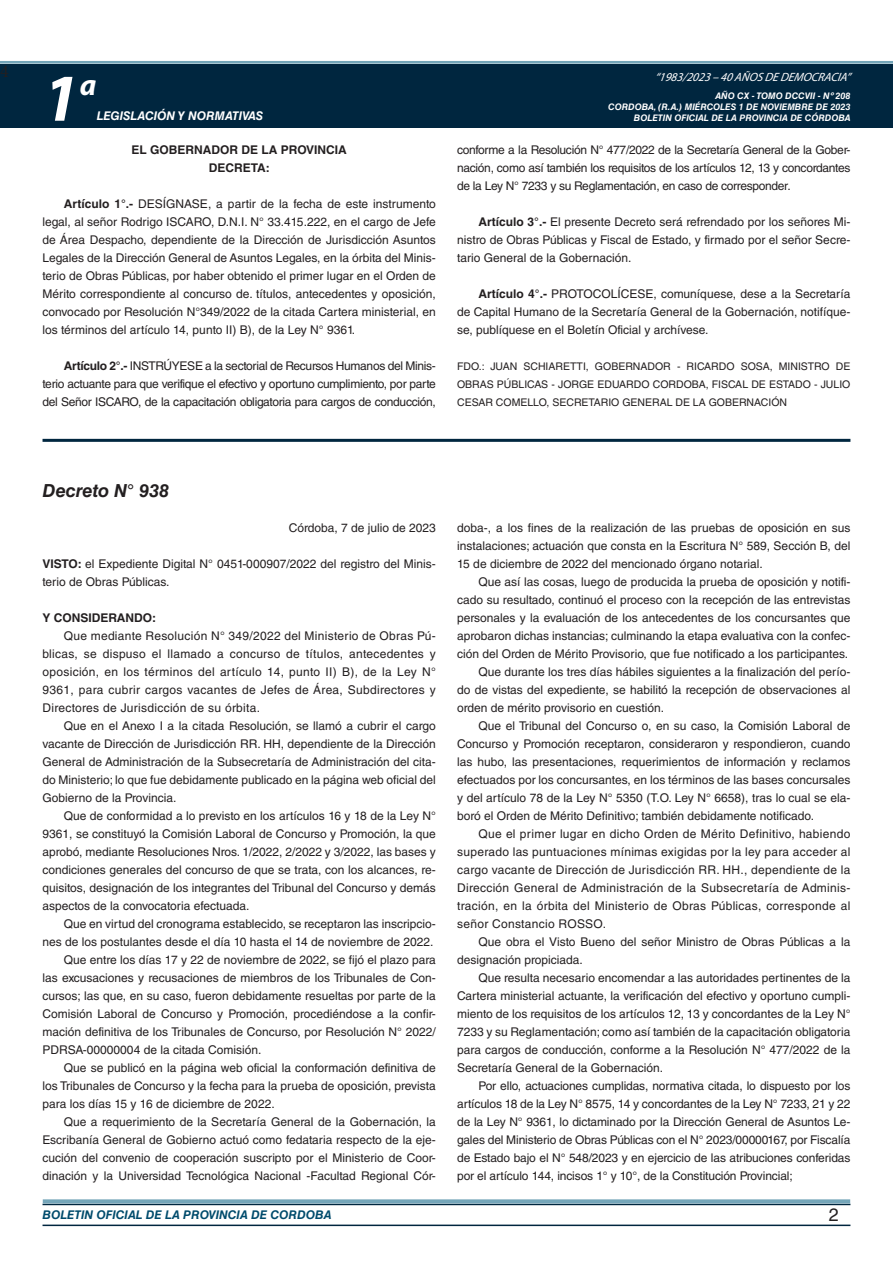
<style>
.page{position:relative;width:893px;height:1263px;background:#fff}
.page>*{position:absolute;margin:0;border:0;box-sizing:border-box;transform-origin:0 0}
.t1{font:italic 700 67.5px "Myriad Pro";color:#fff}
.t2{font:italic 700 30px "Myriad Pro";color:#fff}
.NOMBRE_DE_MINISTERIO{font:italic 700 18px "Helvetica LT Std";color:#231f20}
.t3{font:18px "Minion Pro";color:#231f20}
.t4{font:18px "Helvetica LT Std";color:#231f20}
.TEXTO_BASE{font:12px/18px "Helvetica LT Std";color:#231f20;text-align:justify}
.t5{font:italic 700 12px "Helvetica LT Std";color:#004b6c}
.RESUELVE{font:700 12px "Helvetica LT Std";color:#231f20}
.t6{font:italic 12px "Myriad Pro";color:#fff}
.t7{font:italic 700 12px "Helvetica LT Std";color:#fff}
.FECHA{font:12px "Helvetica LT Std";color:#231f20}
.TEXTO_BASE-2{font:700 12px "Helvetica LT Std";color:#231f20}
.FIRMA{font:10.5px/18px "Helvetica LT Std";color:#231f20;text-align:justify}
.t8{font:italic 700 9px/10.8px "Helvetica LT Std";color:#fff;text-align:right}
.s1{font-weight:700}
</style>
<div class="page">
<div style="left:0;top:61px;width:893px;height:6px;background:#fff;opacity:.75"></div>
<div style="left:0;top:64px;width:893px;height:64px;background:#00263f"></div>
<hr style="left:43px;top:1224px;width:807px;height:2px;background:#00263f">
<div style="left:42px;top:1198px;width:809px;height:8px;background:#fff;opacity:.75"></div>
<hr style="left:43px;top:439px;width:807px;height:3px;background:#00263f">
<h3 class="t3" style="left:0;top:59px;width:10px">4</h3>
<h1 class="t1" style="left:43px;top:54px;width:38px">1</h1>
<h2 class="t2" style="left:80px;top:66px;width:18px">a</h2>
<p class="t7" style="left:97px;top:109px;width:168px">LEGISLACIÓN Y NORMATIVAS</p>
<p class="RESUELVE" style="left:132px;top:142px;width:217px">EL GOBERNADOR DE LA PROVINCIA</p>
<p class="RESUELVE" style="left:209px;top:160px;width:62px">DECRETA:</p>
<p class="TEXTO_BASE" style="left:43px;top:195px;width:395px;text-indent:21px"><span class="s1">Artículo 1°.-</span> DESÍGNASE, a partir de la fecha de este instrumento legal, al señor Rodrigo ISCARO, D.N.I. N° 33.415.222, en el cargo de Jefe de Área Despacho, dependiente de la Dirección de Jurisdicción Asuntos Legales de la Dirección General de Asuntos Legales, en la órbita del Minis&shy;terio de Obras Públicas, por haber obtenido el primer lugar en el Orden de Mérito correspondiente al concurso de. títulos, antecedentes y oposición, convocado por Resolución N°349/2022 de la citada Cartera ministerial, en los términos del artículo 14, punto II) B), de la Ley N° 9361.</p>
<p class="TEXTO_BASE" style="left:43px;top:357px;width:395px;text-indent:21px"><span class="s1">Artículo 2°.-</span> INSTRÚYESE a la sectorial de Recursos Humanos del Minis&shy;terio actuante para que verifique el efectivo y oportuno cumplimiento, por parte del Señor ISCARO, de la capacitación obligatoria para cargos de conducción,</p>
<p class="t6" style="left:655px;top:70px;width:197px">“ 1983/2023 – 40 AÑOS DE DEMOCRACIA”</p>
<p class="t8" style="left:608px;top:91px;width:244px">AÑO CX - TOMO DCCVII - Nº 208<br>CORDOBA, (R.A.) MIÉRCOLES 1 DE NOVIEMBRE DE 2023<br>BOLETIN OFICIAL DE LA PROVINCIA DE CÓRDOBA</p>
<p class="TEXTO_BASE" style="left:457px;top:141px;width:395px">conforme a la Resolución N° 477/2022 de la Secretaría General de la Gober&shy;nación, como así también los requisitos de los artículos 12, 13 y concordantes de la Ley N° 7233 y su Reglamentación, en caso de corresponder.</p>
<p class="TEXTO_BASE" style="left:457px;top:213px;width:395px;text-indent:21px"><span class="s1">Artículo 3°.-</span> El presente Decreto será refrendado por los señores Mi&shy;nistro de Obras Públicas y Fiscal de Estado, y firmado por el señor Secre&shy;tario General de la Gobernación.</p>
<p class="TEXTO_BASE" style="left:457px;top:285px;width:395px;text-indent:21px"><span class="s1">Artículo 4°.-</span> PROTOCOLÍCESE, comuníquese, dese a la Secretaría de Capital Humano de la Secretaría General de la Gobernación, notifíque&shy;se, publíquese en el Boletín Oficial y archívese.</p>
<p class="FIRMA" style="left:457px;top:357px;width:395px">FDO.: JUAN SCHIARETTI, GOBERNADOR - RICARDO SOSA, MINISTRO DE OBRAS PÚBLICAS - JORGE EDUARDO CORDOBA, FISCAL DE ESTADO - JULIO CESAR COMELLO, SECRETARIO GENERAL DE LA GOBERNACIÓN</p>
<p class="NOMBRE_DE_MINISTERIO" style="left:43px;top:480px;width:128px">Decreto N° 938</p>
<p class="FECHA" style="left:289px;top:521px;width:148px">Córdoba, 7 de julio de 2023</p>
<p class="TEXTO_BASE" style="left:43px;top:555px;width:395px"><span class="s1">VISTO:</span> el Expediente Digital N° 0451-000907/2022 del registro del Minis&shy;terio de Obras Públicas.</p>
<p class="TEXTO_BASE-2" style="left:43px;top:610px;width:115px">Y CONSIDERANDO:</p>
<p class="TEXTO_BASE" style="left:43px;top:627px;width:395px;text-indent:21px">Que mediante Resolución N° 349/2022 del Ministerio de Obras Pú&shy;blicas, se dispuso el llamado a concurso de títulos, antecedentes y oposición, en los términos del artículo 14, punto II) B), de la Ley N° 9361, para cubrir cargos vacantes de Jefes de Área, Subdirectores y Directores de Jurisdicción de su órbita.</p>
<p class="TEXTO_BASE" style="left:43px;top:717px;width:395px;text-indent:21px">Que en el Anexo I a la citada Resolución, se llamó a cubrir el cargo vacante de Dirección de Jurisdicción RR. HH, dependiente de la Dirección General de Administración de la Subsecretaría de Administración del cita&shy;do Ministerio; lo que fue debidamente publicado en la página web oficial del Gobierno de la Provincia.</p>
<p class="TEXTO_BASE" style="left:43px;top:807px;width:395px;text-indent:21px">Que de conformidad a lo previsto en los artículos 16 y 18 de la Ley N° 9361, se constituyó la Comisión Laboral de Concurso y Promoción, la que aprobó, mediante Resoluciones Nros. 1/2022, 2/2022 y 3/2022, las bases y condiciones generales del concurso de que se trata, con los alcances, re&shy;quisitos, designación de los integrantes del Tribunal del Concurso y demás aspectos de la convocatoria efectuada.</p>
<p class="TEXTO_BASE" style="left:43px;top:915px;width:395px;text-align:right">Que en virtud del cronograma establecido, se receptaron las inscripcio&shy;nes de los postulantes desde el día 10 hasta el 14 de noviembre de 2022.</p>
<p class="TEXTO_BASE" style="left:43px;top:951px;width:395px;text-indent:21px">Que entre los días 17 y 22 de noviembre de 2022, se fijó el plazo para las excusaciones y recusaciones de miembros de los Tribunales de Con&shy;cursos; las que, en su caso, fueron debidamente resueltas por parte de la Comisión Laboral de Concurso y Promoción, procediéndose a la confir&shy;mación definitiva de los Tribunales de Concurso, por Resolución N° 2022/ PDRSA-00000004 de la citada Comisión.</p>
<p class="TEXTO_BASE" style="left:43px;top:1059px;width:395px;text-indent:21px">Que se publicó en la página web oficial la conformación definitiva de los Tribunales de Concurso y la fecha para la prueba de oposición, prevista para los días 15 y 16 de diciembre de 2022.</p>
<p class="TEXTO_BASE" style="left:43px;top:1113px;width:395px;text-indent:21px">Que a requerimiento de la Secretaría General de la Gobernación, la Escribanía General de Gobierno actuó como fedataria respecto de la eje&shy;cución del convenio de cooperación suscripto por el Ministerio de Coor&shy;dinación y la Universidad Tecnológica Nacional -Facultad Regional Cór-</p>
<p class="TEXTO_BASE" style="left:457px;top:519px;width:395px">doba-, a los fines de la realización de las pruebas de oposición en sus instalaciones; actuación que consta en la Escritura N° 589, Sección B, del 15 de diciembre de 2022 del mencionado órgano notarial.</p>
<p class="TEXTO_BASE" style="left:457px;top:573px;width:395px;text-indent:21px">Que así las cosas, luego de producida la prueba de oposición y notifi&shy;cado su resultado, continuó el proceso con la recepción de las entrevistas personales y la evaluación de los antecedentes de los concursantes que aprobaron dichas instancias; culminando la etapa evaluativa con la confec&shy;ción del Orden de Mérito Provisorio, que fue notificado a los participantes.</p>
<p class="TEXTO_BASE" style="left:457px;top:663px;width:395px;text-indent:21px">Que durante los tres días hábiles siguientes a la finalización del perío&shy;do de vistas del expediente, se habilitó la recepción de observaciones al orden de mérito provisorio en cuestión.</p>
<p class="TEXTO_BASE" style="left:457px;top:717px;width:395px;text-indent:21px">Que el Tribunal del Concurso o, en su caso, la Comisión Laboral de Concurso y Promoción receptaron, consideraron y respondieron, cuando las hubo, las presentaciones, requerimientos de información y reclamos efectuados por los concursantes, en los términos de las bases concursales y del artículo 78 de la Ley N° 5350 (T.O. Ley N° 6658), tras lo cual se ela&shy;boró el Orden de Mérito Definitivo; también debidamente notificado.</p>
<p class="TEXTO_BASE" style="left:457px;top:825px;width:395px;text-indent:21px">Que el primer lugar en dicho Orden de Mérito Definitivo, habiendo superado las puntuaciones mínimas exigidas por la ley para acceder al cargo vacante de Dirección de Jurisdicción RR. HH., dependiente de la Dirección General de Administración de la Subsecretaría de Adminis&shy;tración, en la órbita del Ministerio de Obras Públicas, corresponde al señor Constancio ROSSO.</p>
<p class="TEXTO_BASE" style="left:457px;top:933px;width:395px;text-indent:21px">Que obra el Visto Bueno del señor Ministro de Obras Públicas a la designación propiciada.</p>
<p class="TEXTO_BASE" style="left:457px;top:969px;width:395px;text-indent:21px">Que resulta necesario encomendar a las autoridades pertinentes de la Cartera ministerial actuante, la verificación del efectivo y oportuno cumpli&shy;miento de los requisitos de los artículos 12, 13 y concordantes de la Ley N° 7233 y su Reglamentación; como así también de la capacitación obligatoria para cargos de conducción, conforme a la Resolución N° 477/2022 de la Secretaría General de la Gobernación.</p>
<p class="TEXTO_BASE" style="left:457px;top:1077px;width:395px;text-indent:21px">Por ello, actuaciones cumplidas, normativa citada, lo dispuesto por los artículos 18 de la Ley N° 8575, 14 y concordantes de la Ley N° 7233, 21 y 22 de la Ley N° 9361, lo dictaminado por la Dirección General de Asuntos Le&shy;gales del Ministerio de Obras Públicas con el N° 2023/00000167, por Fiscalía de Estado bajo el N° 548/2023 y en ejercicio de las atribuciones conferidas por el artículo 144, incisos 1° y 10°, de la Constitución Provincial;</p>
<p class="t5" style="left:43px;top:1208px;width:290px">BOLETIN OFICIAL DE LA PROVINCIA DE CORDOBA</p>
<p class="t4" style="left:829px;top:1204px;width:12px">2</p>
</div>
